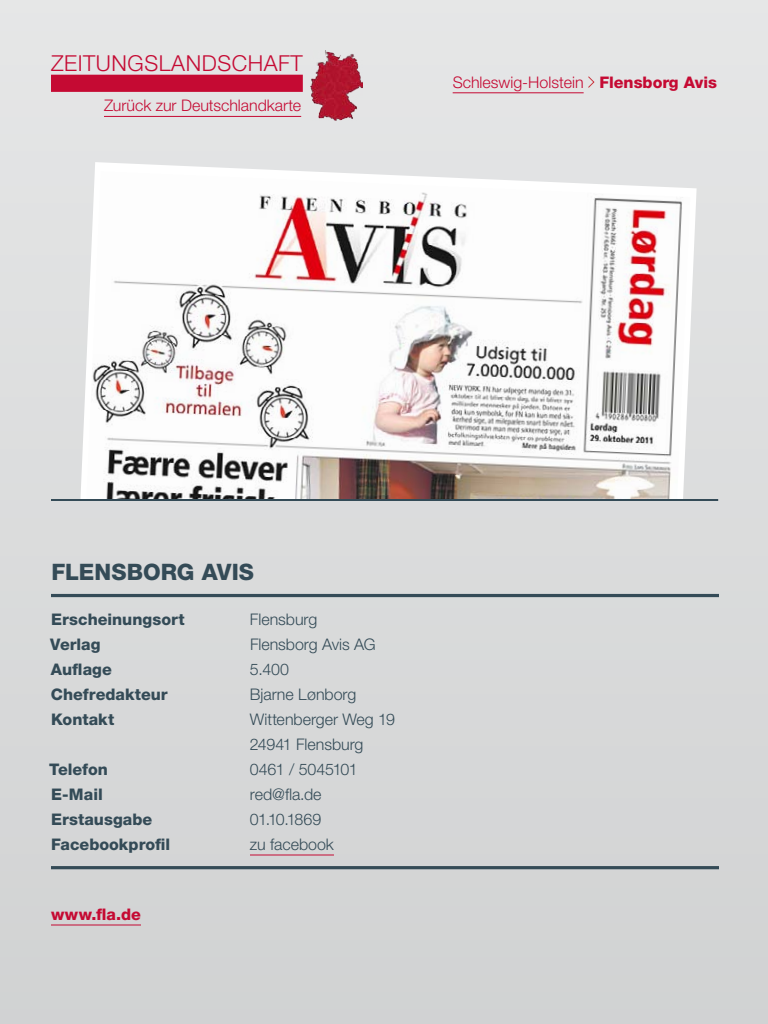
<style>
.page{position:relative;width:768px;height:1024px;background:#fff}
.page>*{position:absolute;margin:0;border:0;box-sizing:border-box;transform-origin:0 0}
.t1{font:800 22.7px "Helvetica Neue LT Std";color:#344b57}
.t2{font:300 22px "Helvetica Neue LT Std";letter-spacing:.025em;color:#c50a33}
.t3{font:300 16px/25px "Helvetica Neue LT Std";letter-spacing:-.005em;color:#344b57}
.t4{font:800 16px "Helvetica Neue LT Std";color:#344b57}
.t5{font:300 16px "Helvetica Neue LT Std";color:#c50a33}
.t6{font:800 16px "Helvetica Neue LT Std";color:#c50a33}
.s1{font-weight:800}
.s2{font-weight:300}
</style>
<div class="page">
<div style="left:0;top:0;width:768px;height:1024px;background:linear-gradient(to right,#d9dadb,#dadbdb)"></div>
<div style="left:51px;top:75px;width:252px;height:17px;background:#c50a33"></div>
<hr style="left:453px;top:92px;width:131px;height:1px;background:#c50a33">
<svg style="left:587px;top:75px;width:8px;height:14px"></svg>
<hr style="left:104px;top:116px;width:197px;height:1px;background:#c50a33">
<img style="left:310px;top:50px;width:53px;height:71px">
<svg style="left:80px;top:162px;width:617px;height:337px;fill:#e2e3e4"></svg>
<img style="left:86px;top:171px;width:604px;height:328px">
<hr style="left:51px;top:594px;width:668px;height:3px;background:#344b57">
<hr style="left:51px;top:866px;width:668px;height:3px;background:#344b57">
<hr style="left:250px;top:854px;width:84px;height:2px;background:#c50a33">
<hr style="left:51px;top:924px;width:90px;height:2px;background:#c50a33">
<hr style="left:51px;top:499px;width:667px;height:2px;background:#344b57">
<h2 class="t2" style="left:51px;top:49px;width:253px">Zeitungslandschaft</h2>
<p class="t5" style="left:104px;top:96px;width:199px">Zurück zur Deutschlandkarte</p>
<p class="t5" style="left:453px;top:72px;width:266px">Schleswig-Holstein <span class="s1">Flensborg Avis</span></p>
<h1 class="t1" style="left:51px;top:559px;width:204px">Flensborg Avis</h1>
<p class="t4" style="left:51px;top:610px;width:174px">Erscheinungsort <span class="s2">F</span></p>
<p class="t3" style="left:259px;top:606px;width:60px">lensburg</p>
<p class="t4" style="left:50px;top:635px;width:52px">Verlag</p>
<p class="t3" style="left:250px;top:631px;width:116px">Flensborg Avis AG</p>
<p class="t4" style="left:51px;top:660px;width:62px">Auflage</p>
<p class="t3" style="left:250px;top:656px;width:41px">5.400</p>
<p class="t4" style="left:51px;top:685px;width:118px">Chefredakteur</p>
<p class="t3" style="left:250px;top:681px;width:108px">Bjarne Lønborg</p>
<p class="t4" style="left:51px;top:710px;width:65px">Kontakt</p>
<p class="t3" style="left:250px;top:706px;width:146px">Wittenberger Weg 19<br>24941 Flensburg</p>
<p class="t4" style="left:49px;top:760px;width:60px">Telefon</p>
<p class="t3" style="left:250px;top:756px;width:109px">0461 / 5045101</p>
<p class="t4" style="left:51px;top:785px;width:53px">E-Mail</p>
<p class="t3" style="left:250px;top:781px;width:73px">red@fla.de</p>
<p class="t4" style="left:51px;top:810px;width:103px">Erstausgabe</p>
<p class="t3" style="left:250px;top:806px;width:73px">01.10.1869</p>
<p class="t4" style="left:51px;top:835px;width:121px">Facebookprofil</p>
<p class="t3" style="left:250px;top:831px;width:85px">zu facebook</p>
<p class="t6" style="left:51px;top:905px;width:91px">www.fla.de</p>
</div>
